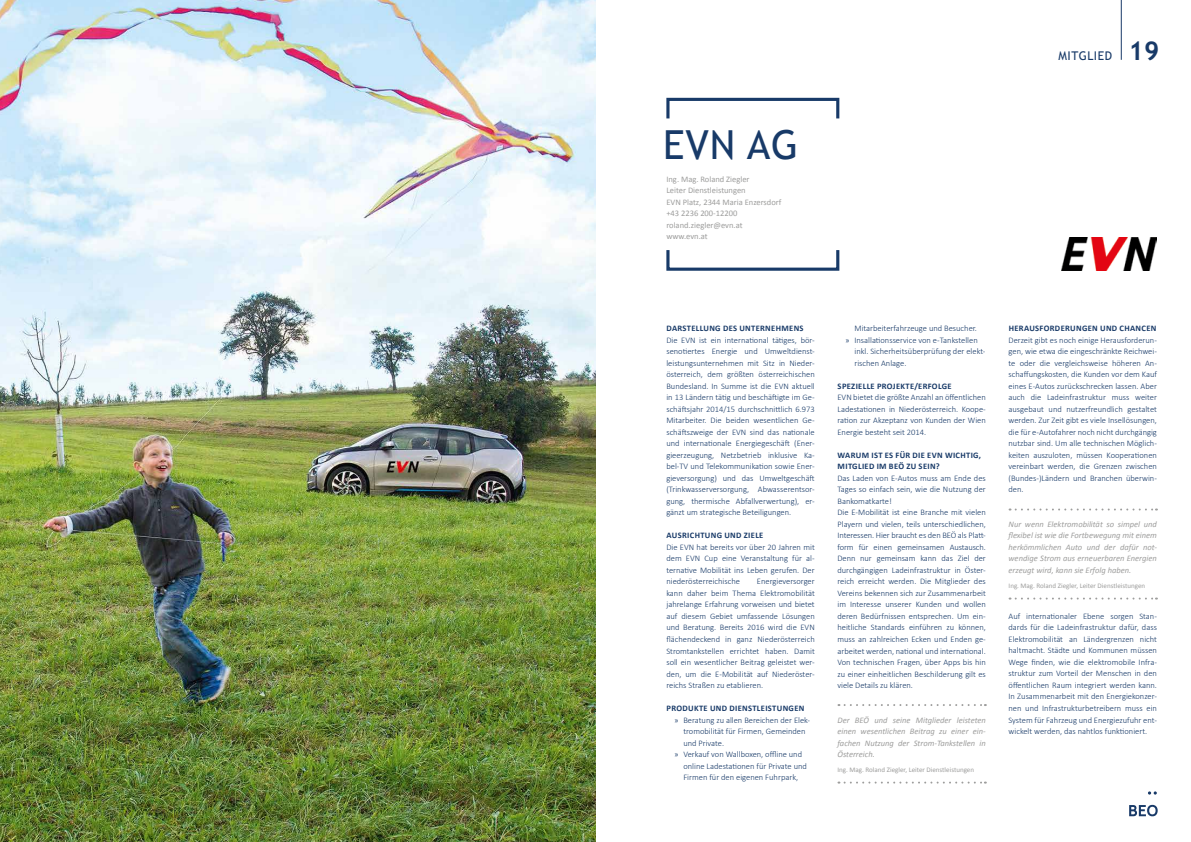
<style>
.page{position:relative;width:1191px;height:842px;background:#fff}
.page>*{position:absolute;margin:0;border:0;box-sizing:border-box;transform-origin:0 0}
.t1{font:40px "Trebuchet MS";color:#183a68}
.t2{font:12px "Trebuchet MS";letter-spacing:.04em;color:#183a68}
.t3{font:300 8.5px/11.5px "Calibri";color:#183a68;text-align:justify}
.t4{font:italic 8.5px/11.5px "Calibri";color:#9d9d9c;text-align:justify}
.t5{font:700 8.5px/11.5px "Calibri";letter-spacing:.04em;color:#183a68}
.t6{font:8.5px/11.5px "Calibri";color:#9d9d9c}
.t7{font:7px "Calibri";color:#9d9d9c}
.s1{font-weight:700;font-size:26px}
.s2{font-family:"Myriad Pro";font-weight:400}
</style>
<div class="page">
<svg style="left:1148px;top:791px;width:8px;height:4px"></svg>
<svg style="left:1129px;top:805px;width:28px;height:11px"></svg>
<hr style="left:1120px;top:0;width:1px;height:60px;background:#183a68">
<img style="left:0;top:0;width:595px;height:842px">
<svg style="left:838px;top:704px;width:148px;height:2px"></svg>
<svg style="left:838px;top:781px;width:148px;height:2px"></svg>
<svg style="left:1009px;top:508px;width:148px;height:2px"></svg>
<svg style="left:1009px;top:597px;width:148px;height:2px"></svg>
<svg style="left:666px;top:97px;width:174px;height:174px"></svg>
<img style="left:1062px;top:238px;width:95px;height:33px">
<h1 class="t1" style="left:663px;top:121px;width:136px">EVN AG</h1>
<p class="t6" style="left:666px;top:173px;width:117px">Ing. Mag. Roland Ziegler<br>Leiter Dienstleistungen<br>EVN Platz, 2344 Maria Enzersdorf +43 2236 200-12200 roland.ziegler@evn.at www.evn.at</p>
<h2 class="t2" style="left:1058px;top:49px;width:102px">MITGLIED <span class="s1">19</span></h2>
<p class="t5" style="left:666px;top:323px;width:139px">DARSTELLUNG DES UNTERNEHMENS</p>
<p class="t3" style="left:666px;top:334px;width:150px">Die EVN ist ein international tätiges, bör&shy;senotiertes Energie und Umweltdienst&shy;leistungsunternehmen mit Sitz in Nieder&shy;österreich, dem größten österreichischen Bundesland. In Summe ist die EVN aktuell in 13 Ländern tätig und beschäftigte im Ge&shy;schäftsjahr 2014/15 durchschnittlich 6.973<br>Mitarbeiter. Die beiden wesentlichen Ge&shy;schäftszweige der EVN sind das nationale und internationale Energiegeschäft (Ener&shy;gieerzeugung, Netzbetrieb inklusive Ka&shy;bel-TV und Telekommunikation sowie Ener&shy;gieversorgung) und das Umweltgeschäft (Trinkwasserversorgung, Abwasserentsor&shy;gung, thermische Abfallverwertung), er&shy;gänzt um strategische Beteiligungen.</p>
<p class="t5" style="left:666px;top:530px;width:98px">AUSRICHTUNG UND ZIELE</p>
<p class="t3" style="left:666px;top:541px;width:150px">Die EVN hat bereits vor über 20 Jahren mit dem EVN Cup eine Veranstaltung für al&shy;ternative Mobilität ins Leben gerufen. Der niederösterreichische</p>
<p class="t3" style="left:666px;top:576px;width:150px;text-indent:91px">Energieversorger kann daher beim Thema Elektromobilität jahrelange Erfahrung vorweisen und bietet auf diesem Gebiet umfassende Lösungen und Beratung. Bereits 2016 wird die EVN flächendeckend in ganz Niederösterreich Stromtankstellen errichtet haben. Damit soll ein wesentlicher Beitrag geleistet wer&shy;den, um die E-Mobilität auf Niederöster&shy;reichs Straßen zu etablieren.</p>
<p class="t5" style="left:666px;top:702px;width:139px">PRODUKTE UND DIENSTLEISTUNGEN</p>
<p class="t3" style="left:675px;top:714px;width:137px"><span class="s2">»</span> Beratung zu allen Bereichen der Elek-</p>
<p class="t3" style="left:683px;top:725px;width:124px">tromobilität für Firmen, Gemeinden</p>
<p class="t3" style="left:683px;top:737px;width:42px">und Private.</p>
<p class="t3" style="left:675px;top:748px;width:129px"><span class="s2">»</span> Verkauf von Wallboxen, offline und</p>
<p class="t3" style="left:683px;top:760px;width:125px">online Ladestationen für Private und</p>
<p class="t3" style="left:683px;top:771px;width:116px">Firmen für den eigenen Fuhrpark,</p>
<p class="t3" style="left:854px;top:323px;width:124px">Mitarbeiterfahrzeuge und Besucher.</p>
<p class="t3" style="left:846px;top:334px;width:133px"><span class="s2">»</span> Insallationsservice von e-Tankstellen</p>
<p class="t3" style="left:854px;top:346px;width:132px">inkl. Sicherheitsüberprüfung der elekt-</p>
<p class="t3" style="left:854px;top:357px;width:53px">rischen Anlage.</p>
<p class="t5" style="left:837px;top:380px;width:116px">SPEZIELLE PROJEKTE/ERFOLGE</p>
<p class="t3" style="left:837px;top:392px;width:150px">EVN bietet die größte Anzahl an öffentlichen Ladestationen in Niederösterreich. Koope&shy;ration zur Akzeptanz von Kunden der Wien Energie besteht seit 2014.</p>
<p class="t5" style="left:837px;top:449px;width:145px">WARUM IST ES FÜR DIE EVN WICHTIG,<br>MITGLIED IM BEÖ ZU SEIN?</p>
<p class="t3" style="left:837px;top:472px;width:150px;text-align:left">Das Laden von E-Autos muss am Ende des Tages so einfach sein, wie die Nutzung der Bankomatkarte!<br>Die E-Mobilität ist eine Branche mit vielen Playern und vielen, teils unterschiedlichen, Interessen. Hier braucht es den BEÖ als Platt&shy;form für einen gemeinsamen Austausch.<br>Denn nur gemeinsam kann das Ziel der durchgängigen Ladeinfrastruktur in Öster&shy;reich erreicht werden. Die Mitglieder des Vereins bekennen sich zur Zusammenarbeit im Interesse unserer Kunden und wollen deren Bedürfnissen entsprechen. Um ein&shy;heitliche Standards einführen zu können, muss an zahlreichen Ecken und Enden ge&shy;arbeitet werden, national und international.<br>Von technischen Fragen, über Apps bis hin zu einer einheitlichen Beschilderung gilt es viele Details zu klären.</p>
<p class="t4" style="left:837px;top:714px;width:150px">Der BEÖ und seine Mitglieder leisteten einen wesentlichen Beitrag zu einer ein&shy;fachen Nutzung der Strom-Tankstellen in Österreich.</p>
<p class="t7" style="left:837px;top:765px;width:138px">Ing. Mag. Roland Ziegler, Leiter Dienstleistungen</p>
<p class="t5" style="left:1008px;top:323px;width:149px">HERAUSFORDERUNGEN UND CHANCEN</p>
<p class="t3" style="left:1008px;top:334px;width:150px">Derzeit gibt es noch einige Herausforderun&shy;gen, wie etwa die eingeschränkte Reichwei&shy;te oder die vergleichsweise höheren An&shy;schaffungskosten, die Kunden vor dem Kauf eines E-Autos zurückschrecken lassen. Aber auch die Ladeinfrastruktur muss weiter ausgebaut und nutzerfreundlich gestaltet werden. Zur Zeit gibt es viele Insellösungen, die für e-Autofahrer noch nicht durchgängig nutzbar sind. Um alle technischen Möglich&shy;keiten auszuloten, müssen Kooperationen vereinbart werden, die Grenzen zwischen (Bundes-)Ländern und Branchen überwin&shy;den.</p>
<p class="t4" style="left:1008px;top:518px;width:150px">Nur wenn Elektromobilität so simpel und flexibel ist wie die Fortbewegung mit einem herkömmlichen Auto und der dafür not&shy;wendige Strom aus erneuerbaren Energien erzeugt wird, kann sie Erfolg haben.</p>
<p class="t7" style="left:1008px;top:581px;width:138px">Ing. Mag. Roland Ziegler, Leiter Dienstleistungen</p>
<p class="t3" style="left:1008px;top:610px;width:150px">Auf internationaler Ebene sorgen Stan&shy;dards für die Ladeinfrastruktur dafür, dass Elektromobilität an Ländergrenzen nicht haltmacht. Städte und Kommunen müssen Wege finden, wie die elektromobile Infra&shy;struktur zum Vorteil der Menschen in den öffentlichen Raum integriert werden kann.<br>In Zusammenarbeit mit den Energiekonzer&shy;nen und Infrastrukturbetreibern muss ein System für Fahrzeug und Energiezufuhr ent&shy;wickelt werden, das nahtlos funktioniert.</p>
</div>
